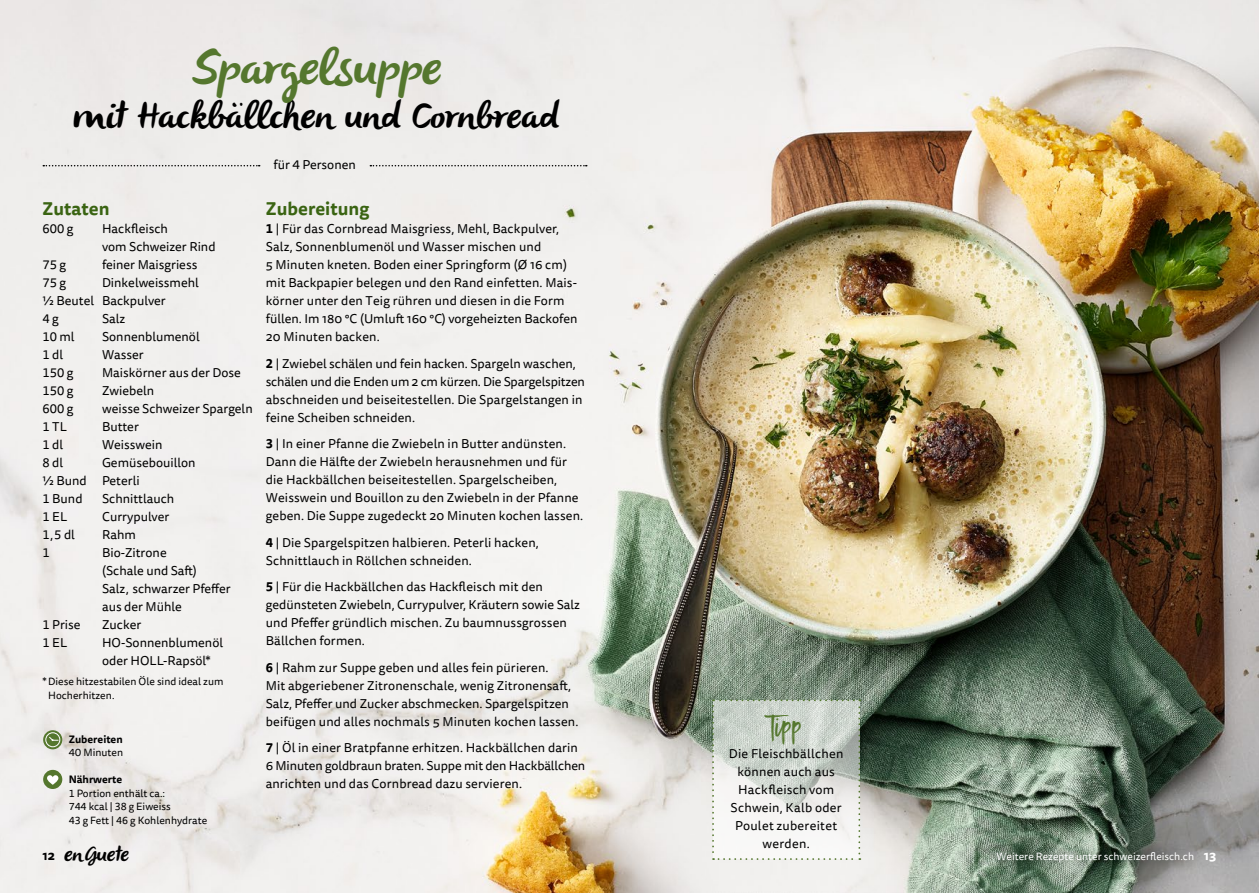
<style>
.page{position:relative;width:1259px;height:893px;background:#fff}
.page>*{position:absolute;margin:0;border:0;box-sizing:border-box;transform-origin:0 0}
.t1{font:italic 49.5px "Olivier";color:#55772e}
.t2{font:italic 37.5px "Olivier";color:#000}
.t3{font:28.5px "Black Diamond";color:#55772e}
.t4{font:italic 21px "Olivier";color:#000}
.t5{font:700 18px "Tisa Sans OT";color:#3a6412}
.t6{font:12.75px/18px "Tisa Sans OT";letter-spacing:.01em;color:#000}
.t7{font:10.5px/13.5px "Tisa Sans OT";color:#000}
.t8{font:10.5px "Tisa Sans OT";color:#fff}
.t9{font:700 10.5px "Tisa Sans OT";color:#000}
.s1{font-weight:700}
.s2{font-family:"Tisa Sans OT";font-weight:700;font-style:normal;font-size:12.75px}
.s3{font-weight:700;font-size:12.75px}
</style>
<div class="page">
<img style="left:0;top:0;width:1259px;height:893px">
<div style="left:986px;top:842px;width:218px;height:30px;background:#000;opacity:.9"></div>
<svg style="left:43px;top:165px;width:217px;height:1px"></svg>
<svg style="left:370px;top:165px;width:217px;height:1px"></svg>
<svg style="left:43px;top:730px;width:19px;height:19px"></svg>
<div style="left:45px;top:732px;width:15px;height:15px;border:1px solid #fff;border-radius:50%"></div>
<svg style="left:49px;top:736px;width:10px;height:5px"></svg>
<div style="left:43px;top:770px;width:19px;height:19px;background:#55772e;border-radius:50%"></div>
<svg style="left:47px;top:775px;width:11px;height:10px"></svg>
<svg style="left:712px;top:699px;width:148px;height:161px"></svg>
<h1 class="t1" style="left:190px;top:40px;width:263px">Spargelsuppe</h1>
<h2 class="t2" style="left:72px;top:94px;width:487px">mitHackbällchen und Cornbread</h2>
<p class="t6" style="left:274px;top:156px;width:84px">für 4 Personen</p>
<h3 class="t5" style="left:266px;top:197px;width:105px">Zubereitung</h3>
<p class="t6" style="left:266px;top:220px;width:313px"><span class="s1">1</span> | Für das Cornbread Maisgriess, Mehl, Backpulver, Salz, Sonnenblumenöl und Wasser mischen und<br>5 Minuten kneten. Boden einer Springform (Ø 16 cm) mit Backpapier belegen und den Rand einfetten. Mais&shy;körner unter den Teig rühren und diesen in die Form füllen. Im 180 °C (Umluft 160 °C) vorgeheizten Backofen 20 Minuten backen.</p>
<p class="t6" style="left:266px;top:355px;width:321px"><span class="s1">2</span> | Zwiebel schälen und fein hacken. Spargeln waschen, schälen und die Enden um 2 cm kürzen. Die Spargelspitzen abschneiden und beiseitestellen. Die Spargelstangen in feine Scheiben schneiden.</p>
<p class="t6" style="left:266px;top:435px;width:319px"><span class="s1">3</span> | In einer Pfanne die Zwiebeln in Butter andünsten.<br>Dann die Hälfte der Zwiebeln herausnehmen und für die Hackbällchen beiseitestellen. Spargelscheiben, Weisswein und Bouillon zu den Zwiebeln in der Pfanne geben. Die Suppe zugedeckt 20 Minuten kochen lassen.</p>
<p class="t6" style="left:266px;top:534px;width:274px"><span class="s1">4</span> | Die Spargelspitzen halbieren. Peterli hacken,<br>Schnittlauch in Röllchen schneiden.</p>
<p class="t6" style="left:266px;top:579px;width:316px"><span class="s1">5</span> | Für die Hackbällchen das Hackfleisch mit den gedünsteten Zwiebeln, Currypulver, Kräutern sowie Salz und Pfeffer gründlich mischen. Zu baumnussgrossen Bällchen formen.</p>
<p class="t6" style="left:266px;top:659px;width:314px"><span class="s1">6</span> | Rahm zur Suppe geben und alles fein pürieren.<br>Mit abgeriebener Zitronenschale, wenig Zitronensaft, Salz, Pfeffer und Zucker abschmecken. Spargelspitzen beifügen und alles nochmals 5 Minuten kochen lassen.</p>
<p class="t6" style="left:266px;top:740px;width:321px"><span class="s1">7</span> | Öl in einer Bratpfanne erhitzen. Hackbällchen darin<br>6 Minuten goldbraun braten. Suppe mit den Hackbällchen anrichten und das Cornbread dazu servieren.</p>
<h3 class="t5" style="left:43px;top:197px;width:68px">Zutaten</h3>
<p class="t6" style="left:43px;top:220px;width:32px">600 g</p>
<p class="t6" style="left:102px;top:220px;width:115px">Hackfleisch<br>vom Schweizer Rind</p>
<p class="t6" style="left:43px;top:256px;width:25px">75 g</p>
<p class="t6" style="left:102px;top:256px;width:97px">feiner Maisgriess</p>
<p class="t6" style="left:43px;top:274px;width:25px">75 g</p>
<p class="t6" style="left:43px;top:274px;width:158px;text-indent:60px">Dinkelweissmehl ½ Beutel Backpulver<br>4 g</p>
<p class="t6" style="left:102px;top:310px;width:25px">Salz</p>
<p class="t6" style="left:43px;top:328px;width:34px">10 ml</p>
<p class="t6" style="left:102px;top:328px;width:99px">Sonnenblumenöl</p>
<p class="t6" style="left:43px;top:346px;width:22px">1 dl</p>
<p class="t6" style="left:102px;top:346px;width:43px">Wasser</p>
<p class="t6" style="left:43px;top:364px;width:32px">150 g</p>
<p class="t6" style="left:102px;top:364px;width:140px">Maiskörner aus der Dose</p>
<p class="t6" style="left:43px;top:382px;width:32px">150 g</p>
<p class="t6" style="left:102px;top:382px;width:54px">Zwiebeln</p>
<p class="t6" style="left:43px;top:400px;width:32px">600 g</p>
<p class="t6" style="left:102px;top:400px;width:152px">weisse Schweizer Spargeln</p>
<p class="t6" style="left:43px;top:418px;width:26px">1 TL</p>
<p class="t6" style="left:102px;top:418px;width:38px">Butter</p>
<p class="t6" style="left:43px;top:436px;width:22px">1 dl</p>
<p class="t6" style="left:102px;top:436px;width:62px">Weisswein</p>
<p class="t6" style="left:43px;top:454px;width:22px">8 dl</p>
<p class="t6" style="left:43px;top:454px;width:155px;text-indent:60px">Gemüsebouillon ½ Bund Peterli<br>1 Bund</p>
<p class="t6" style="left:102px;top:490px;width:74px">Schnittlauch</p>
<p class="t6" style="left:43px;top:508px;width:26px">1 EL</p>
<p class="t6" style="left:102px;top:508px;width:69px">Currypulver</p>
<p class="t6" style="left:43px;top:526px;width:34px">1,5 dl</p>
<p class="t6" style="left:102px;top:526px;width:35px">Rahm</p>
<p class="t6" style="left:43px;top:544px;width:9px">1</p>
<p class="t6" style="left:102px;top:544px;width:130px">Bio-Zitrone<br>(Schale und Saft)<br>Salz, schwarzer Pfeffer aus der Mühle</p>
<p class="t6" style="left:43px;top:617px;width:40px">1 Prise</p>
<p class="t6" style="left:102px;top:617px;width:41px">Zucker</p>
<p class="t6" style="left:43px;top:635px;width:26px">1 EL</p>
<p class="t6" style="left:102px;top:635px;width:122px">HO-Sonnenblumenöl oder HOLL-Rapsöl*</p>
<p class="t7" style="left:48px;top:675px;width:177px;text-indent:-6px">* Diese hitzestabilen Öle sind ideal zum<br>Hocherhitzen.</p>
<h3 class="t3" style="left:770px;top:707px;width:34px">Tipp</h3>
<p class="t6" style="left:729px;top:745px;width:116px;text-align:center">Die Fleischbällchen können auch aus<br>Hackfleisch vom<br>Schwein, Kalb oder<br>Poulet zubereitet werden.</p>
<p class="t9" style="left:69px;top:732px;width:56px">Zubereiten</p>
<p class="t7" style="left:69px;top:746px;width:56px">40 Minuten</p>
<p class="t9" style="left:69px;top:773px;width:55px">Nährwerte</p>
<p class="t7" style="left:69px;top:787px;width:140px">1 Portion enthält ca.:<br>744 kcal | 38 g Eiweiss<br>43 g Fett | 46 g Kohlenhydrate</p>
<h3 class="t4" style="left:43px;top:842px;width:92px"><span class="s2">1 2</span> en Guete</h3>
<p class="t8" style="left:996px;top:850px;width:221px">Weitere Rezepte unter schweizerfleisch.ch <span class="s3">13</span></p>
</div>
